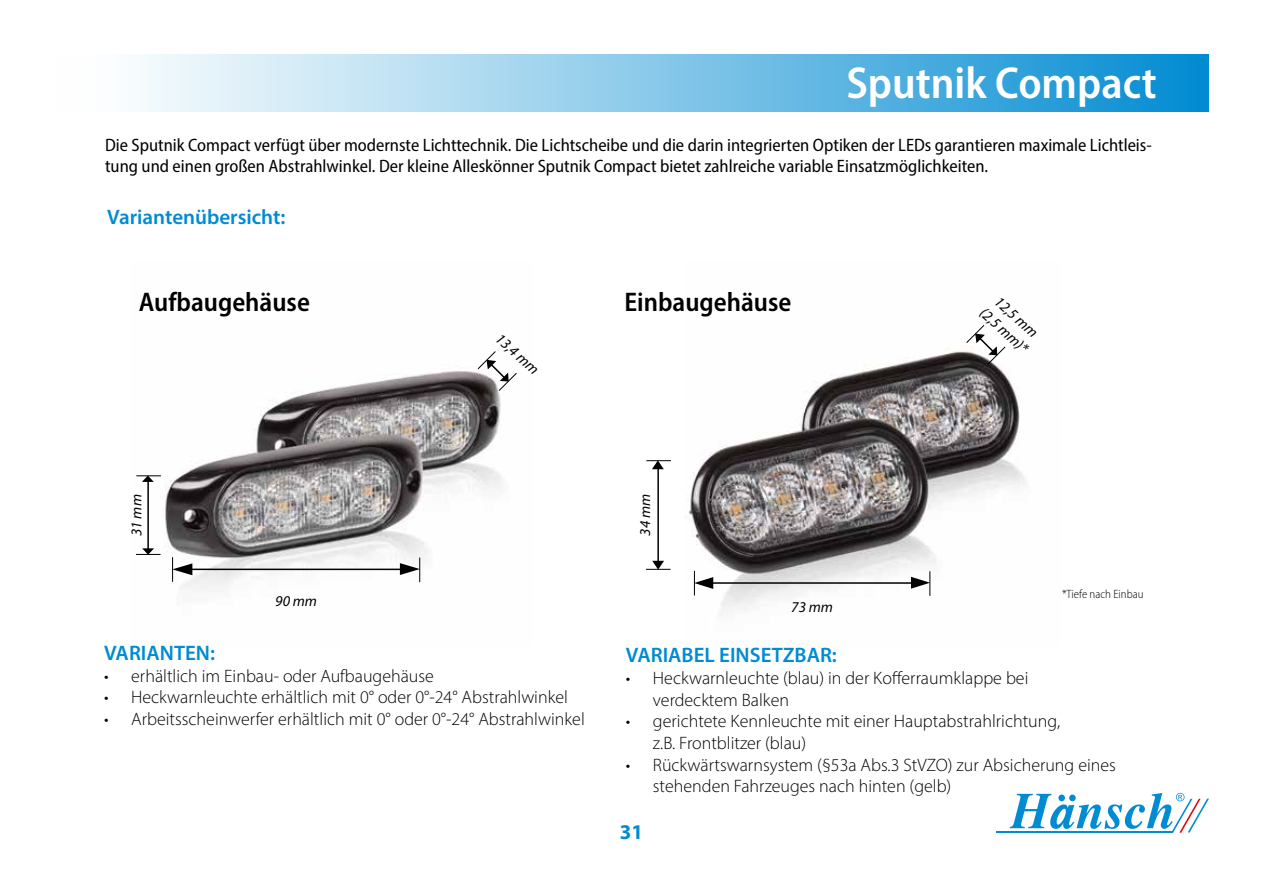
<style>
.page{position:relative;width:1263px;height:893px;background:#fff}
.page>*{position:absolute;margin:0;border:0;box-sizing:border-box;transform-origin:0 0}
.t1{font:600 semi-condensed 45px "Myriad Pro";color:#fff}
.t2{font:600 semi-condensed 27px "Myriad Pro";color:#000}
.t3{font:600 21px "Myriad Pro";color:#008bd2}
.t4{font:700 21px "Myriad Pro";color:#008bd2}
.t5{font:300 18px/21.6px "Myriad Pro";color:#000}
.t6{font:semi-condensed 18px/21.6px "Myriad Pro";color:#000}
.t7{font:italic 15px/18px "Myriad Pro";color:#000}
.t8{font:300 semi-condensed 12px "Myriad Pro";color:#000}
</style>
<div class="page">
<hr style="left:996px;top:831px;width:177px;height:2px;background:#008bd2">
<svg style="left:1010px;top:793px;width:199px;height:40px"></svg>
<div style="left:54px;top:54px;width:1155px;height:58px;background:linear-gradient(to right,#fff,#078ed3)"></div>
<img style="left:165px;top:371px;width:338px;height:220px">
<img style="left:686px;top:348px;width:340px;height:263px">
<hr style="left:179px;top:569px;width:234px;height:1px;background:#000">
<svg style="left:172px;top:557px;width:20px;height:25px"></svg>
<svg style="left:400px;top:558px;width:20px;height:24px"></svg>
<hr style="left:147px;top:478px;width:2px;height:74px;background:#000">
<svg style="left:136px;top:548px;width:25px;height:7px"></svg>
<svg style="left:136px;top:475px;width:25px;height:7px"></svg>
<hr style="left:701px;top:582px;width:222px;height:2px;background:#000">
<svg style="left:694px;top:571px;width:19px;height:24px"></svg>
<svg style="left:911px;top:571px;width:19px;height:25px"></svg>
<hr style="left:657px;top:464px;width:2px;height:102px;background:#000">
<svg style="left:646px;top:561px;width:25px;height:9px"></svg>
<svg style="left:646px;top:460px;width:25px;height:9px"></svg>
<svg style="left:477px;top:351px;width:40px;height:41px"></svg>
<svg style="left:965px;top:325px;width:41px;height:40px"></svg>
<h1 class="t1" style="left:846px;top:54px;width:312px">Sputnik Compact</h1>
<p class="t6" style="left:105px;top:134px;width:1048px">Die Sputnik Compact verfügt über modernste Lichttechnik. Die Lichtscheibe und die darin integrierten Optiken der LEDs garantieren maximale Lichtleis&shy;tung und einen großen Abstrahlwinkel. Der kleine Alleskönner Sputnik Compact bietet zahlreiche variable Einsatzmöglichkeiten.</p>
<p class="t3" style="left:107px;top:204px;width:180px">Variantenübersicht:</p>
<h2 class="t2" style="left:139px;top:285px;width:173px">Aufbaugehäuse</h2>
<h2 class="t2" style="left:624px;top:285px;width:168px">Einbaugehäuse</h2>
<p class="t7" style="left:127px;top:536px;width:43px;rotate:-90deg">31 mm</p>
<p class="t7" style="left:275px;top:591px;width:43px">90 mm</p>
<p class="t7" style="left:504px;top:330px;width:54px;rotate:42deg">13,4 mm</p>
<p class="t7" style="left:636px;top:536px;width:43px;rotate:-90deg">34 mm</p>
<p class="t7" style="left:791px;top:598px;width:43px">73 mm</p>
<p class="t7" style="left:1000px;top:290px;width:61px;rotate:42deg">12,5 mm (2,5 mm)*</p>
<p class="t8" style="left:1062px;top:587px;width:83px">*Tiefe nach Einbau</p>
<p class="t3" style="left:104px;top:640px;width:112px">VARIANTEN:</p>
<p class="t5" style="left:104px;top:665px;width:331px">• erhältlich im Einbau- oder Aufbaugehäuse</p>
<p class="t5" style="left:104px;top:686px;width:465px">• Heckwarnleuchte erhältlich mit 0° oder 0°-24° Abstrahlwinkel</p>
<p class="t5" style="left:104px;top:708px;width:482px">• Arbeitsscheinwerfer erhältlich mit 0° oder 0°-24° Abstrahlwinkel</p>
<p class="t3" style="left:626px;top:642px;width:212px">VARIABEL EINSETZBAR:</p>
<p class="t5" style="left:653px;top:667px;width:377px;text-indent:-27px">• Heckwarnleuchte (blau) in der Kofferraumklappe bei verdecktem Balken</p>
<p class="t5" style="left:653px;top:710px;width:409px;text-indent:-27px">• gerichtete Kennleuchte mit einer Hauptabstrahlrichtung, z.B. Frontblitzer (blau)</p>
<p class="t5" style="left:653px;top:753px;width:464px;text-indent:-27px">• Rückwärtswarnsystem (§53a Abs.3 StVZO) zur Absicherung eines stehenden Fahrzeuges nach hinten (gelb)</p>
<p class="t4" style="left:620px;top:818px;width:25px">31</p>
</div>
